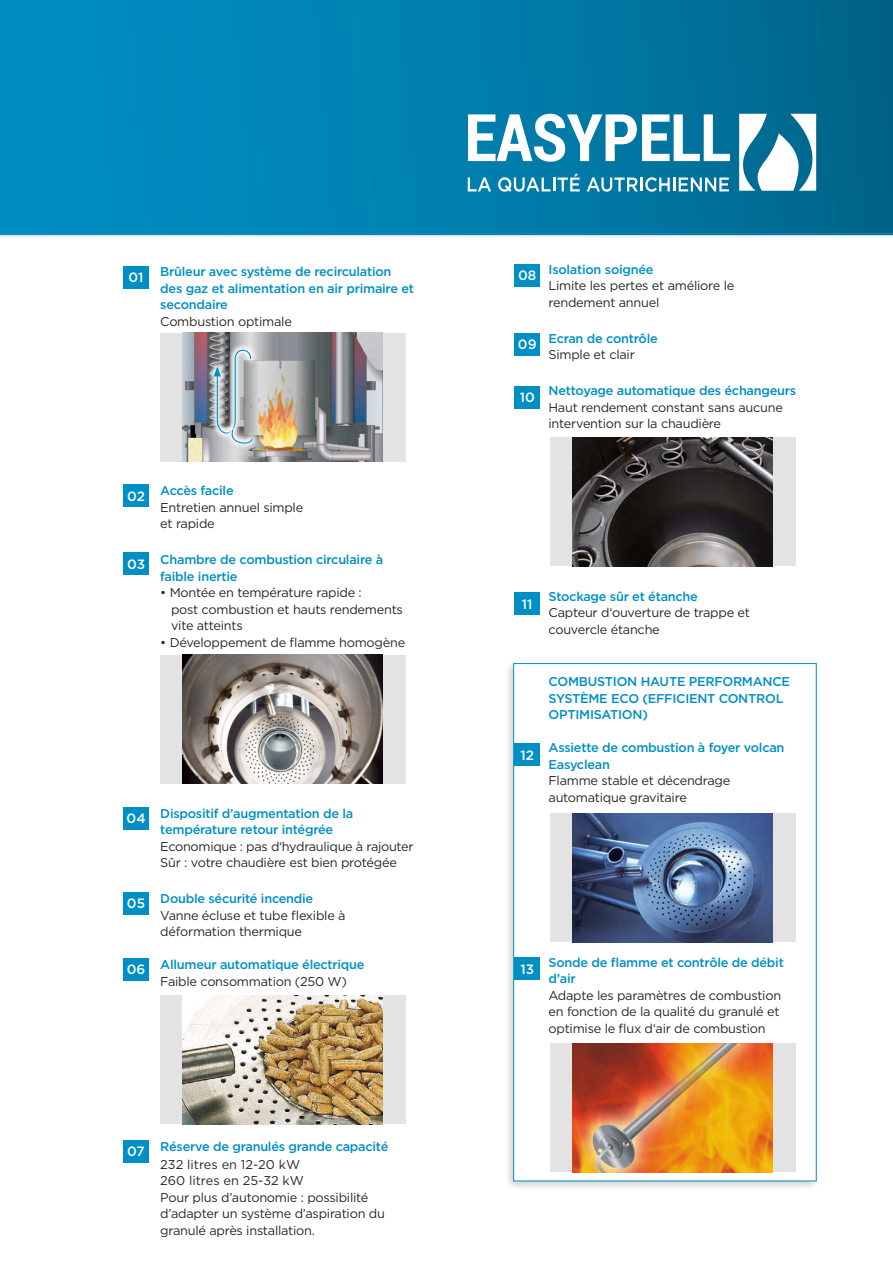
<style>
.page{position:relative;width:893px;height:1263px;background:#fff}
.page>*{position:absolute;margin:0;border:0;box-sizing:border-box;transform-origin:0 0}
.t1{font:500 13.5px "Gotham";color:#fff}
.t2{font:12.75px/16.5px "Gotham";letter-spacing:-.02em;color:#272726}
.t3{font:500 12.75px/16.5px "Gotham";letter-spacing:-.02em;color:#008fc4}
</style>
<div class="page">
<div style="left:504px;top:659px;width:317px;height:532px;background:#000;opacity:.2"></div>
<div style="left:513px;top:663px;width:303px;height:518px;background:#fff;border:1px solid #008fc4"></div>
<div style="left:160px;top:333px;width:245px;height:129px;background:#e3e3e3"></div>
<div style="left:161px;top:995px;width:245px;height:129px;background:#e3e3e3"></div>
<div style="left:550px;top:437px;width:245px;height:129px;background:#e3e3e3"></div>
<div style="left:550px;top:1043px;width:245px;height:129px;background:#e3e3e3"></div>
<div style="left:160px;top:655px;width:245px;height:129px;background:#e3e3e3"></div>
<div style="left:550px;top:813px;width:245px;height:129px;background:#e3e3e3"></div>
<div style="left:123px;top:266px;width:26px;height:23px;background:#008fc4"></div>
<div style="left:514px;top:264px;width:26px;height:23px;background:#008fc4"></div>
<div style="left:514px;top:333px;width:26px;height:23px;background:#008fc4"></div>
<div style="left:514px;top:386px;width:26px;height:23px;background:#008fc4"></div>
<div style="left:514px;top:743px;width:26px;height:23px;background:#008fc4"></div>
<div style="left:514px;top:957px;width:26px;height:23px;background:#008fc4"></div>
<div style="left:514px;top:592px;width:26px;height:23px;background:#008fc4"></div>
<div style="left:123px;top:484px;width:26px;height:23px;background:#008fc4"></div>
<div style="left:123px;top:552px;width:26px;height:23px;background:#008fc4"></div>
<div style="left:123px;top:807px;width:26px;height:23px;background:#008fc4"></div>
<div style="left:123px;top:892px;width:26px;height:23px;background:#008fc4"></div>
<div style="left:123px;top:958px;width:26px;height:23px;background:#008fc4"></div>
<div style="left:123px;top:1140px;width:26px;height:22px;background:#008fc4"></div>
<img style="left:182px;top:333px;width:200px;height:129px">
<img style="left:183px;top:995px;width:200px;height:129px">
<img style="left:572px;top:437px;width:200px;height:129px">
<img style="left:572px;top:1043px;width:200px;height:129px">
<img style="left:182px;top:655px;width:200px;height:129px">
<img style="left:572px;top:813px;width:200px;height:129px">
<svg style="left:206px;top:342px;width:53px;height:99px;background:#9c9c9f"></svg>
<svg style="left:224px;top:423px;width:36px;height:28px"></svg>
<svg style="left:214px;top:348px;width:39px;height:98px"></svg>
<div style="left:0;top:0;width:893px;height:239px;background:#000;opacity:.3"></div>
<div style="left:0;top:0;width:893px;height:234px;background:linear-gradient(to right,#0093c9,#00678d)"></div>
<svg style="left:468px;top:114px;width:262px;height:48px"></svg>
<svg style="left:468px;top:177px;width:23px;height:14px"></svg>
<svg style="left:498px;top:173px;width:82px;height:19px"></svg>
<svg style="left:587px;top:177px;width:142px;height:15px"></svg>
<svg style="left:739px;top:114px;width:81px;height:77px"></svg>
<hr style="left:0;top:233px;width:893px;height:1px;background:#008fc4">
<p class="t3" style="left:160px;top:263px;width:255px">Brûleur avec système de recirculation des gaz et alimentation en air primaire et secondaire</p>
<p class="t2" style="left:160px;top:313px;width:133px">Combustion optimale</p>
<p class="t1" style="left:129px;top:269px;width:17px">01</p>
<p class="t1" style="left:518px;top:266px;width:20px">08</p>
<p class="t1" style="left:518px;top:335px;width:20px">09</p>
<p class="t1" style="left:520px;top:389px;width:17px">10</p>
<p class="t3" style="left:549px;top:261px;width:107px">Isolation soignée</p>
<p class="t2" style="left:549px;top:277px;width:187px">Limite les pertes et améliore le rendement annuel</p>
<p class="t3" style="left:549px;top:330px;width:111px">Ecran de contrôle</p>
<p class="t2" style="left:549px;top:346px;width:88px">Simple et clair</p>
<p class="t3" style="left:549px;top:382px;width:249px">Nettoyage automatique des échangeurs</p>
<p class="t2" style="left:549px;top:399px;width:236px">Haut rendement constant sans aucune intervention sur la chaudière</p>
<p class="t1" style="left:127px;top:487px;width:19px">02</p>
<p class="t1" style="left:127px;top:555px;width:19px">03</p>
<p class="t3" style="left:160px;top:482px;width:75px">Accès facile</p>
<p class="t2" style="left:160px;top:499px;width:144px">Entretien annuel simple et rapide</p>
<p class="t3" style="left:160px;top:551px;width:224px">Chambre de combustion circulaire à faible inertie</p>
<p class="t2" style="left:171px;top:584px;width:233px;text-indent:-11px">• Montée en température rapide :<br>post combustion et hauts rendements vite atteints</p>
<p class="t2" style="left:160px;top:634px;width:246px">• Développement de flamme homogène</p>
<p class="t1" style="left:127px;top:810px;width:20px">04</p>
<p class="t1" style="left:127px;top:895px;width:20px">05</p>
<p class="t1" style="left:127px;top:961px;width:20px">06</p>
<p class="t3" style="left:160px;top:805px;width:195px">Dispositif d’augmentation de la température retour intégrée</p>
<p class="t2" style="left:160px;top:838px;width:255px">Economique : pas d‘hydraulique à rajouter<br>Sûr : votre chaudière est bien protégée</p>
<p class="t3" style="left:160px;top:890px;width:155px">Double sécurité incendie</p>
<p class="t2" style="left:160px;top:907px;width:187px">Vanne écluse et tube flexible à déformation thermique</p>
<p class="t3" style="left:160px;top:956px;width:206px">Allumeur automatique électrique</p>
<p class="t2" style="left:160px;top:973px;width:188px">Faible consommation (250 W)</p>
<p class="t1" style="left:522px;top:595px;width:12px">11</p>
<p class="t3" style="left:549px;top:588px;width:151px">Stockage sûr et étanche</p>
<p class="t2" style="left:549px;top:604px;width:203px">Capteur d‘ouverture de trappe et couvercle étanche</p>
<p class="t1" style="left:520px;top:746px;width:15px">12</p>
<p class="t3" style="left:549px;top:673px;width:243px">COMBUSTION HAUTE PERFORMANCE<br>SYSTÈME ECO (EFFICIENT CONTROL<br>OPTIMISATION)</p>
<p class="t3" style="left:549px;top:739px;width:237px">Assiette de combustion à foyer volcan<br>Easyclean</p>
<p class="t2" style="left:549px;top:772px;width:183px">Flamme stable et décendrage automatique gravitaire</p>
<p class="t1" style="left:520px;top:960px;width:15px">13</p>
<p class="t3" style="left:549px;top:954px;width:237px">Sonde de flamme et contrôle de débit d’air</p>
<p class="t2" style="left:549px;top:987px;width:234px">Adapte les paramètres de combustion en fonction de la qualité du granulé et optimise le flux d‘air de combustion</p>
<p class="t1" style="left:127px;top:1142px;width:19px">07</p>
<p class="t3" style="left:160px;top:1138px;width:230px">Réserve de granulés grande capacité</p>
<p class="t2" style="left:160px;top:1156px;width:226px">232 litres en 12-20 kW<br>260 litres en 25-32 kW<br>Pour plus d’autonomie : possibilité d’adapter un système d’aspiration du granulé après installation.</p>
</div>
